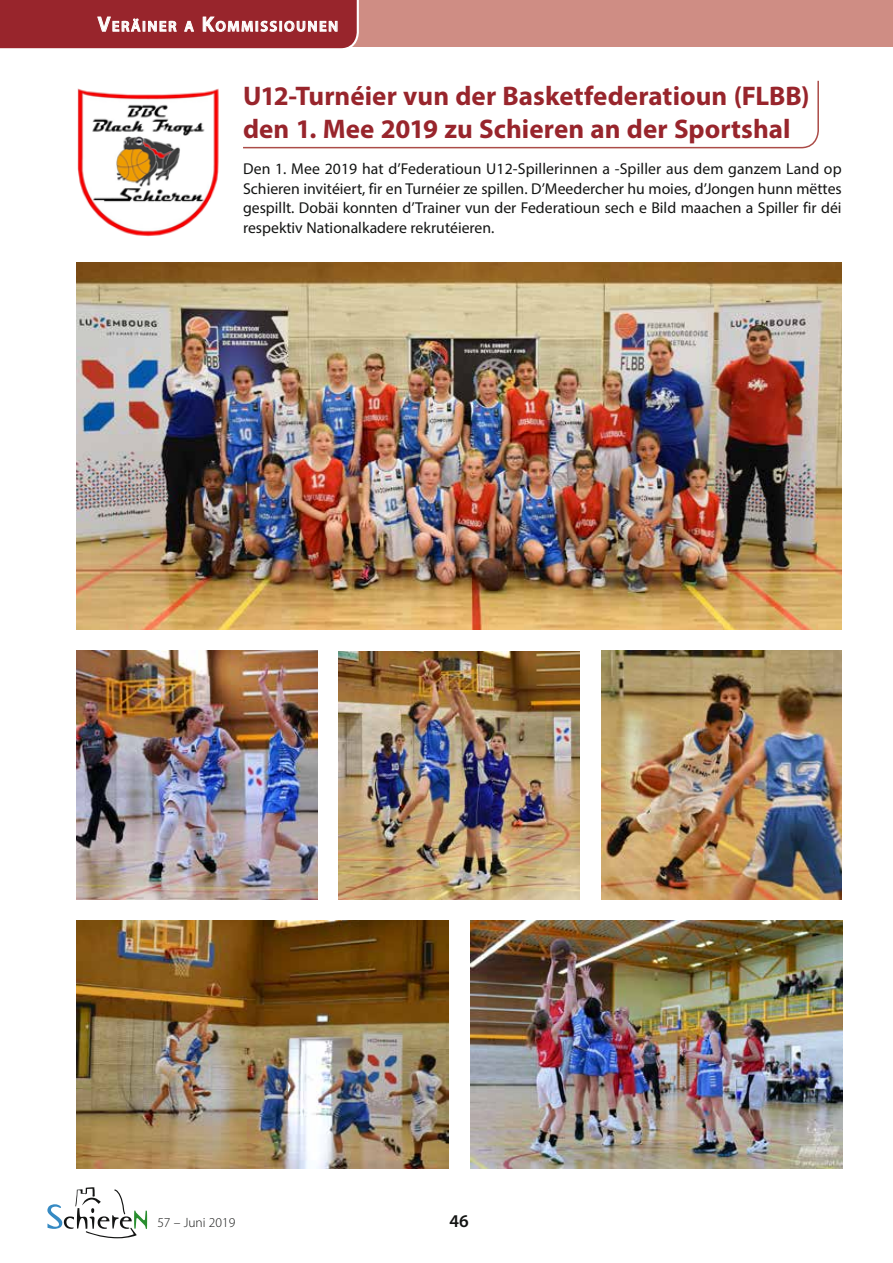
<style>
.page{position:relative;width:893px;height:1263px;background:#fff}
.page>*{position:absolute;margin:0;border:0;box-sizing:border-box;transform-origin:0 0}
.Titel_GROUSS_ALL_Spa{font:700 27px/32.4px "Myriad Pro";color:#98252c}
.t1{font:600 18px "Myriad Pro";color:#131413}
.BodyTXT_Block_DE{font:15.75px/19.5px "Myriad Pro";color:#131413;text-align:justify}
.t2{font:600 14.7px "Myriad Pro";letter-spacing:.105em;color:#fff}
.t3{font:300 13.5px "Myriad Pro";color:#131413}
.s1{font-size:21px}
</style>
<div class="page">
<svg style="left:243px;top:80px;width:576px;height:69px"></svg>
<img style="left:76px;top:920px;width:373px;height:248px">
<img style="left:601px;top:651px;width:240px;height:248px">
<img style="left:77px;top:263px;width:765px;height:367px">
<img style="left:77px;top:651px;width:240px;height:248px">
<img style="left:339px;top:651px;width:241px;height:248px">
<img style="left:470px;top:921px;width:372px;height:247px">
<img style="left:77px;top:88px;width:142px;height:149px">
<svg style="left:47px;top:1187px;width:100px;height:51px"></svg>
<div style="left:0;top:0;width:893px;height:47px;background:#cf8d84"></div>
<svg style="left:0;top:0;width:359px;height:49px;background:#a1383e"></svg>
<p class="t2" style="left:98px;top:17px;width:242px"><span class="s1">V</span>ERÄINER A <span class="s1">K</span>OMMISSIOUNEN</p>
<p class="Titel_GROUSS_ALL_Spa" style="left:243px;top:79px;width:568px">U12-Turnéier vun der Basketfederatioun (FLBB) den 1. Mee 2019 zu Schieren an der Sportshal</p>
<p class="BodyTXT_Block_DE" style="left:243px;top:159px;width:600px">Den 1. Mee 2019 hat d’Federatioun U12-Spillerinnen a -Spiller aus dem ganzem Land op Schieren invitéiert, fir en Turnéier ze spillen. D’Meedercher hu moies, d’Jongen hunn mëttes gespillt. Dobäi konnten d’Trainer vun der Federatioun sech e Bild maachen a Spiller fir déi respektiv Nationalkadere rekrutéieren.</p>
<p class="t3" style="left:157px;top:1214px;width:79px">57 – Juni 2019</p>
<p class="t1" style="left:450px;top:1209px;width:21px">46</p>
</div>
